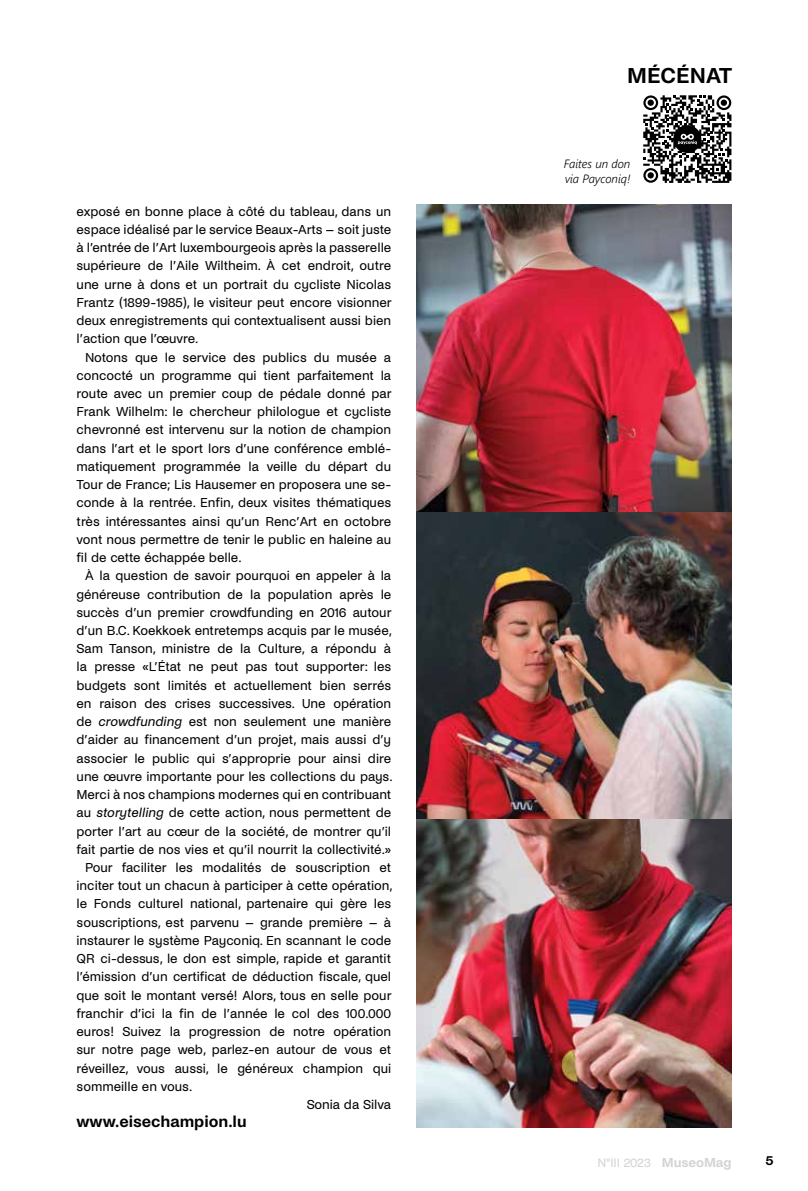
<style>
.page{position:relative;width:808px;height:1191px;background:#fff}
.page>*{position:absolute;margin:0;border:0;box-sizing:border-box;transform-origin:0 0}
.t1{font:600 22.5px "Noi Grotesk";color:#000}
.t2{font:600 16.5px "Noi Grotesk";color:#000}
.t3{font:13.5px/18.3px "Noi Grotesk";color:#000;text-align:justify}
.t4{font:600 13.5px "Noi Grotesk";color:#000}
.t5{font:12.75px "Noi Grotesk";letter-spacing:-.02em;color:#d1d3d4}
.t6{font:italic 300 12px/14.4px "Segoe UI";color:#000}
.s1{font-style:italic}
.s2{font-weight:600;font-size:13.5px}
</style>
<div class="page">
<img style="left:417px;top:204px;width:314px;height:923px">
<svg style="left:643px;top:95px;width:88px;height:88px"></svg>
<div style="left:647px;top:172px;width:7px;height:6px;background:#000;border-radius:50%"></div>
<p class="t3" style="left:77px;top:202px;width:317px">exposé en bonne place à côté du tableau, dans un espace idéalisé par le service Beaux-Arts – soit juste à l’entrée de l’Art luxembourgeois après la passerelle supérieure de l’Aile Wiltheim. À cet endroit, outre une urne à dons et un portrait du cycliste Nicolas Frantz (1899-1985), le visiteur peut encore visionner deux enregistrements qui contextualisent aussi bien l’action que l’œuvre.</p>
<p class="t3" style="left:77px;top:348px;width:317px;text-indent:9px">Notons que le service des publics du musée a concocté un programme qui tient parfaitement la route avec un premier coup de pédale donné par Frank Wilhelm: le chercheur philologue et cycliste chevronné est intervenu sur la notion de champion dans l’art et le sport lors d’une conférence emblé&shy;matiquement programmée la veille du départ du Tour de France; Lis Hausemer en proposera une se&shy;conde à la rentrée. Enfin, deux visites thématiques très intéressantes ainsi qu’un Renc’Art en octobre vont nous permettre de tenir le public en haleine au fil de cette échappée belle.</p>
<p class="t3" style="left:85px;top:567px;width:308px">À la question de savoir pourquoi en appeler à la</p>
<p class="t3" style="left:77px;top:585px;width:316px">généreuse contribution de la population après le</p>
<p class="t3" style="left:77px;top:603px;width:317px">succès d’un premier crowdfunding en 2016 autour</p>
<p class="t3" style="left:77px;top:621px;width:317px">d’un B.C. Koekkoek entretemps acquis par le musée,</p>
<p class="t3" style="left:77px;top:640px;width:316px">Sam Tanson, ministre de la Culture, a répondu à</p>
<p class="t3" style="left:77px;top:658px;width:316px">la presse «L’État ne peut pas tout supporter: les</p>
<p class="t3" style="left:77px;top:676px;width:316px">budgets sont limités et actuellement bien serrés</p>
<p class="t3" style="left:77px;top:694px;width:316px">en raison des crises successives. Une opération</p>
<p class="t3" style="left:77px;top:713px;width:316px">de <span class="s1">crowdfunding</span> est non seulement une manière</p>
<p class="t3" style="left:77px;top:731px;width:316px">d’aider au financement d’un projet, mais aussi d’y</p>
<p class="t3" style="left:77px;top:749px;width:316px">associer le public qui s’approprie pour ainsi dire</p>
<p class="t3" style="left:77px;top:767px;width:318px">une œuvre importante pour les collections du pays.</p>
<p class="t3" style="left:77px;top:785px;width:316px">Merci à nos champions modernes qui en contribuant</p>
<p class="t3" style="left:77px;top:804px;width:316px">au <span class="s1">storytelling</span> de cette action, nous permettent de</p>
<p class="t3" style="left:77px;top:822px;width:316px">porter l’art au cœur de la société, de montrer qu’il</p>
<p class="t3" style="left:77px;top:840px;width:316px">fait partie de nos vies et qu’il nourrit la collectivité.»</p>
<p class="t3" style="left:85px;top:858px;width:308px">Pour faciliter les modalités de souscription et</p>
<p class="t3" style="left:77px;top:877px;width:318px">inciter tout un chacun à participer à cette opération,</p>
<p class="t3" style="left:77px;top:895px;width:316px">le Fonds culturel national, partenaire qui gère les</p>
<p class="t3" style="left:77px;top:913px;width:316px">souscriptions, est parvenu – grande première – à</p>
<p class="t3" style="left:77px;top:931px;width:316px">instaurer le système Payconiq. En scannant le code</p>
<p class="t3" style="left:77px;top:950px;width:316px">QR ci-dessus, le don est simple, rapide et garantit</p>
<p class="t3" style="left:77px;top:968px;width:316px">l’émission d’un certificat de déduction fiscale, quel</p>
<p class="t3" style="left:77px;top:986px;width:317px">que soit le montant versé! Alors, tous en selle pour</p>
<p class="t3" style="left:77px;top:1004px;width:316px">franchir d’ici la fin de l’année le col des 100.000</p>
<p class="t3" style="left:77px;top:1022px;width:316px">euros! Suivez la progression de notre opération</p>
<p class="t3" style="left:77px;top:1041px;width:316px">sur notre page web, parlez-en autour de vous et</p>
<p class="t3" style="left:77px;top:1059px;width:316px">réveillez, vous aussi, le généreux champion qui</p>
<p class="t3" style="left:77px;top:1077px;width:117px">sommeille en vous.</p>
<p class="t3" style="left:307px;top:1095px;width:86px">Sonia da Silva</p>
<p class="t2" style="left:77px;top:1112px;width:172px">www.eisechampion.lu</p>
<h1 class="t1" style="left:627px;top:63px;width:106px">MÉCÉNAT</h1>
<p class="t6" style="left:564px;top:155px;width:68px">Faites un don via Payconiq!</p>
<p class="t5" style="left:598px;top:1155px;width:135px">N°III 2023 <span class="s2">MuseoMag</span></p>
<p class="t4" style="left:765px;top:1152px;width:10px">5</p>
</div>
